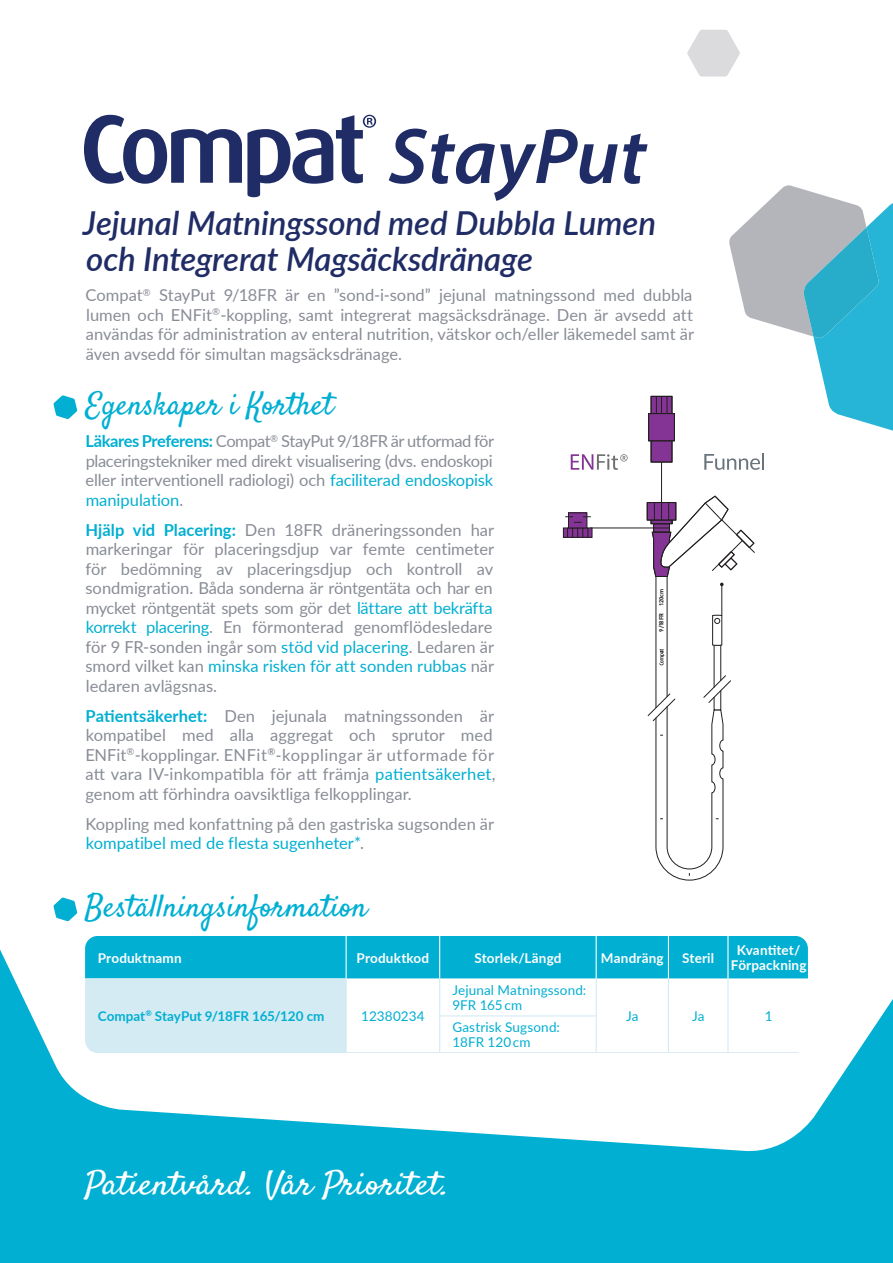
<style>
.page{position:relative;width:893px;height:1263px;background:#fff}
.page>*{position:absolute;margin:0;border:0;box-sizing:border-box;transform-origin:0 0}
.t1{font:italic 600 33px/36px "Lato";letter-spacing:-.005em;color:#202c65}
.t2{font:33px "Satisfy";color:#fff;scale:1.11 1}
.t3{font:31.5px "Satisfy";color:#01afd2}
.t4{font:16.5px/19.5px "Lato";color:#888c95;text-align:justify}
.t5{font:700 13.5px/15px "Lato";letter-spacing:.01em;color:#fff;text-align:center}
.t6{font:13.5px/15px "Lato";letter-spacing:.01em;color:#01afd2}
.t7{font:700 13.5px "Lato";letter-spacing:-.005em;color:#01afd2}
.t8{font:700 5.85px "DIN Pro";color:#231f20}
.s1{font-weight:700;color:#01afd2}
.s2{color:#01afd2}
.s3{font-weight:600;font-style:italic}
</style>
<div class="page">
<svg style="left:0;top:949px;width:893px;height:314px;fill:#01afd2"></svg>
<svg style="left:687px;top:30px;width:53px;height:47px"></svg>
<svg style="left:729px;top:185px;width:164px;height:246px"></svg>
<svg style="left:84px;top:115px;width:292px;height:82px"></svg>
<svg style="left:389px;top:129px;width:259px;height:72px"></svg>
<div style="left:85px;top:936px;width:723px;height:42px;background:#01afd2"></div>
<svg style="left:85px;top:978px;width:723px;height:75px"></svg>
<hr style="left:346px;top:936px;width:1px;height:42px;background:#fff">
<hr style="left:439px;top:936px;width:1px;height:42px;background:#fff">
<hr style="left:596px;top:936px;width:1px;height:42px;background:#fff">
<hr style="left:668px;top:936px;width:1px;height:42px;background:#fff">
<hr style="left:727px;top:936px;width:1px;height:42px;background:#fff">
<hr style="left:346px;top:978px;width:1px;height:38px;background:#d4ebf3">
<hr style="left:346px;top:1016px;width:1px;height:36px;background:#d4ebf3">
<hr style="left:439px;top:978px;width:1px;height:37px;background:#d4ebf3">
<hr style="left:596px;top:978px;width:1px;height:37px;background:#d4ebf3">
<hr style="left:668px;top:978px;width:1px;height:38px;background:#d4ebf3">
<hr style="left:668px;top:1016px;width:1px;height:36px;background:#d4ebf3">
<hr style="left:727px;top:978px;width:1px;height:38px;background:#d4ebf3">
<hr style="left:727px;top:1016px;width:1px;height:36px;background:#d4ebf3">
<hr style="left:439px;top:1016px;width:1px;height:36px;background:#d4ebf3">
<hr style="left:439px;top:1015px;width:158px;height:1px;background:#d4ebf3">
<hr style="left:596px;top:1016px;width:1px;height:36px;background:#d4ebf3">
<svg style="left:53px;top:395px;width:25px;height:24px"></svg>
<svg style="left:571px;top:454px;width:57px;height:16px"></svg>
<div style="left:651px;top:396px;width:21px;height:66px;background:#843494"></div>
<div style="left:651px;top:396px;width:21px;height:66px;border:1px solid #231f20"></div>
<div style="left:649px;top:414px;width:25px;height:27px;background:#843494"></div>
<div style="left:648px;top:413px;width:27px;height:28px;border:1px solid #231f20"></div>
<svg style="left:656px;top:396px;width:12px;height:18px"></svg>
<hr style="left:590px;top:527px;width:79px;height:1px;background:#231f20">
<div style="left:563px;top:527px;width:29px;height:11px;border:1px solid #231f20"></div>
<div style="left:568px;top:513px;width:19px;height:15px;background:#843494"></div>
<div style="left:568px;top:512px;width:19px;height:16px;border:1px solid #231f20"></div>
<svg style="left:647px;top:495px;width:108px;height:386px"></svg>
<hr style="left:661px;top:462px;width:1px;height:41px;background:#231f20">
<svg style="left:565px;top:516px;width:25px;height:21px"></svg>
<svg style="left:704px;top:454px;width:60px;height:16px"></svg>
<svg style="left:53px;top:897px;width:25px;height:25px"></svg>
<h1 class="t1" style="left:83px;top:203px;width:575px">Jejunal Matningssond med Dubbla Lumen och Integrerat Magsäcksdränage</h1>
<p class="t4" style="left:85px;top:285px;width:610px">Compat<sup>®</sup> StayPut 9/18FR är en ”sond-i-sond” jejunal matningssond med dubbla lumen och ENFit<sup>®</sup>-koppling, samt integrerat magsäcksdränage. Den är avsedd att användas för administration av enteral nutrition, vätskor och/eller läkemedel samt är även avsedd för simultan magsäcksdränage.</p>
<h2 class="t3" style="left:86px;top:384px;width:249px">Egenskaper i Korthet</h2>
<p class="t4" style="left:86px;top:431px;width:410px"><span class="s1">Läkares Preferens:</span> Compat<sup>®</sup> StayPut 9/18FR är utformad för placeringstekniker med direkt visualisering (dvs. endoskopi eller interventionell radiologi) och <span class="s2">faciliterad endoskopisk manipulation</span>.</p>
<p class="t4" style="left:85px;top:519px;width:410px"><span class="s1">Hjälp vid Placering:</span> Den 18FR dräneringssonden har markeringar för placeringsdjup var femte centimeter för bedömning av placeringsdjup och kontroll av sondmigration. Båda sonderna är röntgentäta och har en mycket röntgentät spets som gör det <span class="s2">lättare att bekräfta korrekt placering</span>. En förmonterad genomflödesledare för 9 FR-sonden ingår som <span class="s2">stöd vid placering</span>. Ledaren är smord vilket kan <span class="s2">minska risken för att sonden rubbas</span> när ledaren avlägsnas.</p>
<p class="t4" style="left:85px;top:705px;width:412px;text-align:left"><span class="s1">Patientsäkerhet:</span> Den jejunala matningssonden är kompatibel med alla aggregat och sprutor med ENFit<sup>®</sup>-kopplingar. ENFit<sup>®</sup><span class="s3">-</span>kopplingar är utformade för att vara IV-inkompatibla för att främja <span class="s2">patientsäkerhet</span>, genom att förhindra oavsiktliga felkopplingar.</p>
<p class="t4" style="left:85px;top:813px;width:410px">Koppling med konfattning på den gastriska sugsonden är <span class="s2">kompatibel med de flesta sugenheter*</span>.</p>
<h2 class="t3" style="left:85px;top:886px;width:284px">Beställningsinformation</h2>
<p class="t5" style="left:98px;top:949px;width:85px">Produktnamn</p>
<p class="t5" style="left:357px;top:949px;width:74px">Produktkod</p>
<p class="t5" style="left:474px;top:949px;width:89px">Storlek/Längd</p>
<p class="t5" style="left:601px;top:949px;width:64px">Mandräng</p>
<p class="t5" style="left:682px;top:949px;width:33px">Steril</p>
<p class="t5" style="left:731px;top:942px;width:77px">Kvantitet/<br>Förpackning</p>
<p class="t7" style="left:98px;top:1006px;width:228px">Compat<sup>®</sup> StayPut 9/18FR 165/120 cm</p>
<p class="t6" style="left:361px;top:1008px;width:65px">12380234</p>
<p class="t8" style="left:657px;top:631px;width:44px;rotate:-90deg">9/18FR 120cm</p>
<p class="t6" style="left:452px;top:982px;width:135px">Jejunal Matningssond:<br>9FR 165 cm</p>
<p class="t6" style="left:626px;top:1008px;width:14px">Ja</p>
<p class="t6" style="left:692px;top:1008px;width:14px">Ja</p>
<p class="t6" style="left:765px;top:1008px;width:9px">1</p>
<p class="t6" style="left:452px;top:1019px;width:109px">Gastrisk Sugsond:<br>18FR 120 cm</p>
<h1 class="t2" style="left:85px;top:1163px;width:330px">Patientvård. Vår Prioritet.</h1>
</div>
